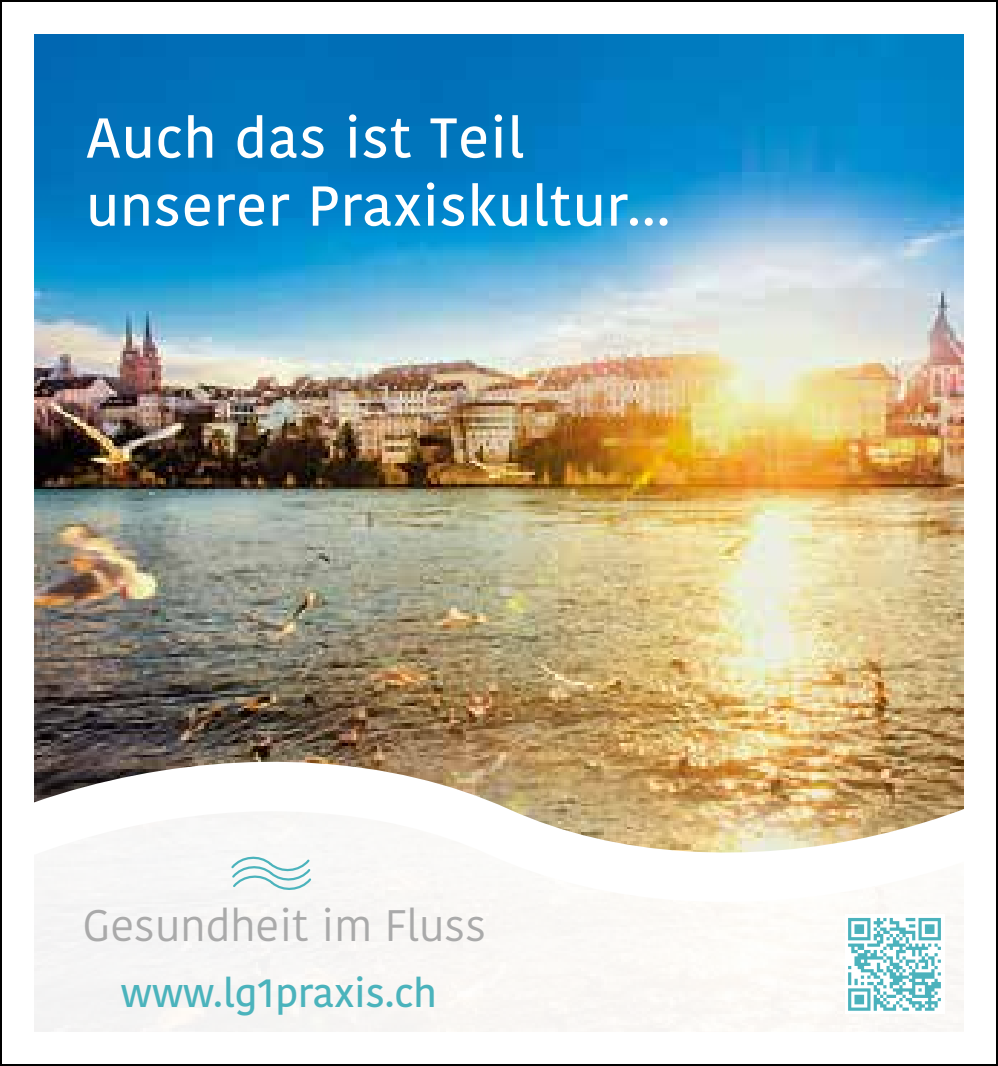
<style>
.page{position:relative;width:998px;height:1066px;background:#fff}
.page>*{position:absolute;margin:0;border:0;box-sizing:border-box;transform-origin:0 0}
.t1{font:500 56px/68px "Kohinoor Bangla";letter-spacing:.02em;color:#fff}
.t2{font:44px "Kohinoor Bangla";color:#aaa}
.t3{font:500 40px "Kohinoor Bangla";color:#4bb3bc}
</style>
<div class="page">
<img style="left:34px;top:34px;width:930px;height:564px">
<img style="left:34px;top:598px;width:930px;height:182px">
<svg style="left:34px;top:780px;width:930px;height:252px"></svg>
<svg style="left:229px;top:854px;width:84px;height:38px"></svg>
<div style="left:845px;top:915px;width:99px;height:99px;background:#fff"></div>
<svg style="left:848px;top:918px;width:93px;height:93px"></svg>
<p class="t1" style="left:86px;top:102px;width:586px">Auch das ist Teil unserer Praxiskultur...</p>
<p class="t2" style="left:82px;top:891px;width:405px">Gesundheit im Fluss</p>
<p class="t3" style="left:121px;top:961px;width:318px">www.lg1praxis.ch</p>
</div>
